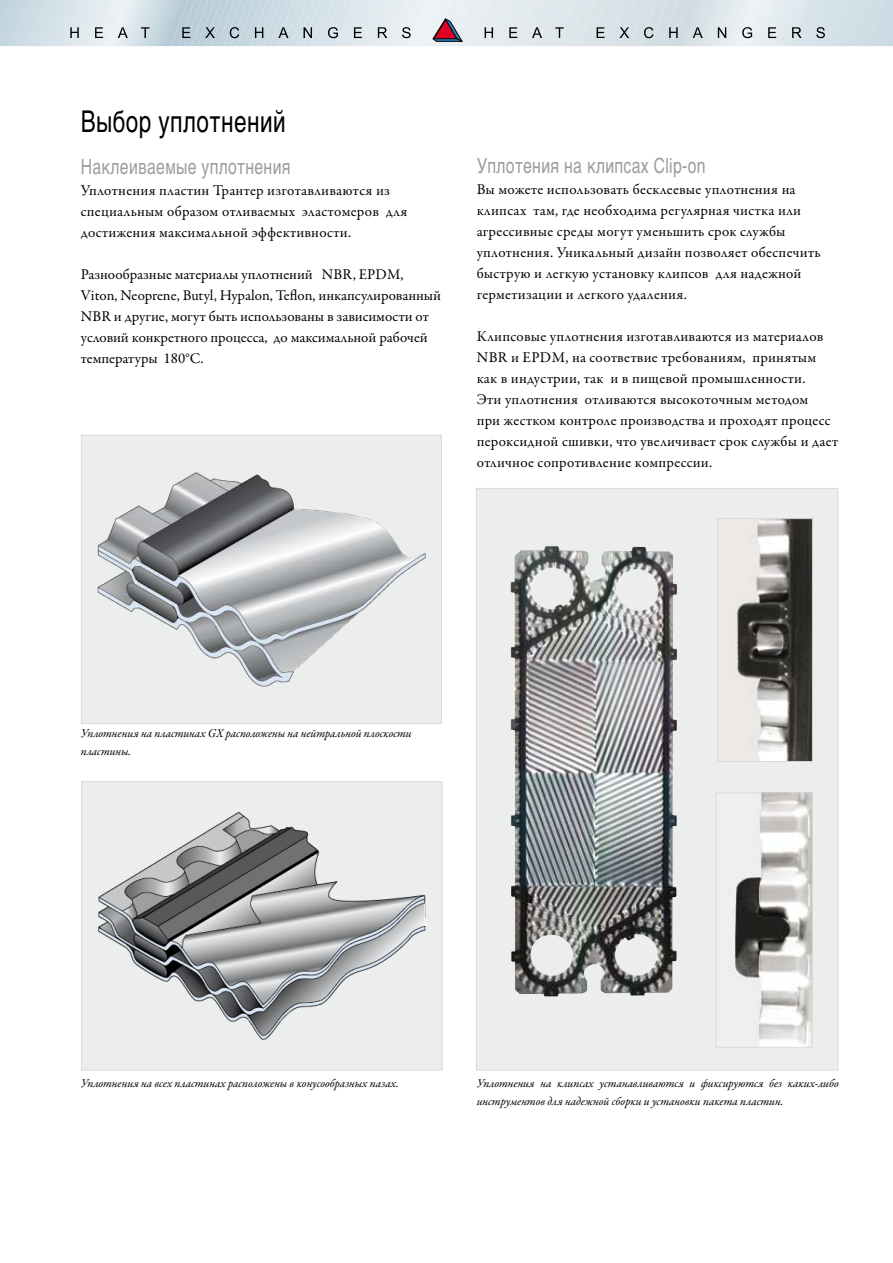
<style>
.page{position:relative;width:893px;height:1263px;background:#fff}
.page>*{position:absolute;margin:0;border:0;box-sizing:border-box;transform-origin:0 0}
.t1{font:30px "Helvetica Cyr Upright";color:#000;scale:.75 1}
.t2{font:21px "Helvetica Cyr Upright";letter-spacing:.02em;color:#9c9d9f;scale:.75 1}
.t3{font:15px/21px "Garamond Premr Pro";letter-spacing:.015em;color:#000}
.t4{font:italic 12px/18px "Garamond Premr Pro";letter-spacing:-.005em;color:#000}
</style>
<div class="page">
<svg style="left:0;top:0;width:893px;height:46px;background:#d2dbe1"></svg>
<div style="left:82px;top:782px;width:360px;height:288px;background:#eceded"></div>
<img style="left:98px;top:813px;width:327px;height:226px">
<div style="left:81px;top:781px;width:361px;height:289px;border:1px solid #d9dadb"></div>
<div style="left:81px;top:435px;width:360px;height:289px;background:#eceded"></div>
<img style="left:98px;top:473px;width:327px;height:213px">
<div style="left:81px;top:435px;width:361px;height:289px;border:1px solid #d9dadb"></div>
<div style="left:476px;top:488px;width:362px;height:582px;background:#eceded"></div>
<img style="left:510px;top:546px;width:167px;height:450px">
<img style="left:732px;top:520px;width:79px;height:240px">
<div style="left:717px;top:518px;width:96px;height:244px;border:1px solid #d9dadb"></div>
<img style="left:733px;top:794px;width:78px;height:252px">
<div style="left:716px;top:792px;width:97px;height:256px;border:1px solid #d9dadb"></div>
<h1 class="t1" style="left:81px;top:105px;width:275px">Выбор уплотнений</h1>
<h2 class="t2" style="left:81px;top:155px;width:281px">Наклеиваемые уплотнения</h2>
<p class="t3" style="left:81px;top:180px;width:328px">Уплотнения пластин Трантер изготавливаются из специальным образом отливаемых эластомеров для достижения максимальной эффективности.</p>
<p class="t3" style="left:81px;top:264px;width:362px">Разнообразные материалы уплотнений NBR, EPDM, Viton, Neoprene, Butyl, Hypalon, Teflon, инкапсулированный NBR и другие, могут быть использованы в зависимости от условий конкретного процесса, до максимальной рабочей температуры 180°C.</p>
<h2 class="t2" style="left:477px;top:154px;width:307px">Уплотения на клипсах Clip-on</h2>
<p class="t3" style="left:477px;top:180px;width:345px">Вы можете использовать бесклеевые уплотнения на клипсах там, где необходима регулярная чистка или агрессивные среды могут уменьшить срок службы уплотнения. Уникальный дизайн позволяет обеспечить быструю и легкую установку клипсов для надежной герметизации и легкого удаления.</p>
<p class="t3" style="left:477px;top:327px;width:363px">Клипсовые уплотнения изготавливаются из материалов NBR и EPDM, на соответвие требованиям, принятым как в индустрии, так и в пищевой промышленности.<br>Эти уплотнения отливаются высокоточным методом<br>при жестком контроле производства и проходят процесс пероксидной сшивки, что увеличивает срок службы и дает отличное сопротивление компрессии.</p>
<p class="t4" style="left:81px;top:724px;width:332px">Уплотнения на пластинах GX расположены на нейтральной плоскости пластины.</p>
<p class="t4" style="left:81px;top:1074px;width:319px">Уплотнения на всех пластинах расположены в конусообразных пазах.</p>
<p class="t4" style="left:477px;top:1074px;width:364px">Уплотнения на клипсах устанавливаются и фиксируются без каких-либо инструментов для надежной сборки и установки пакета пластин.</p>
</div>
